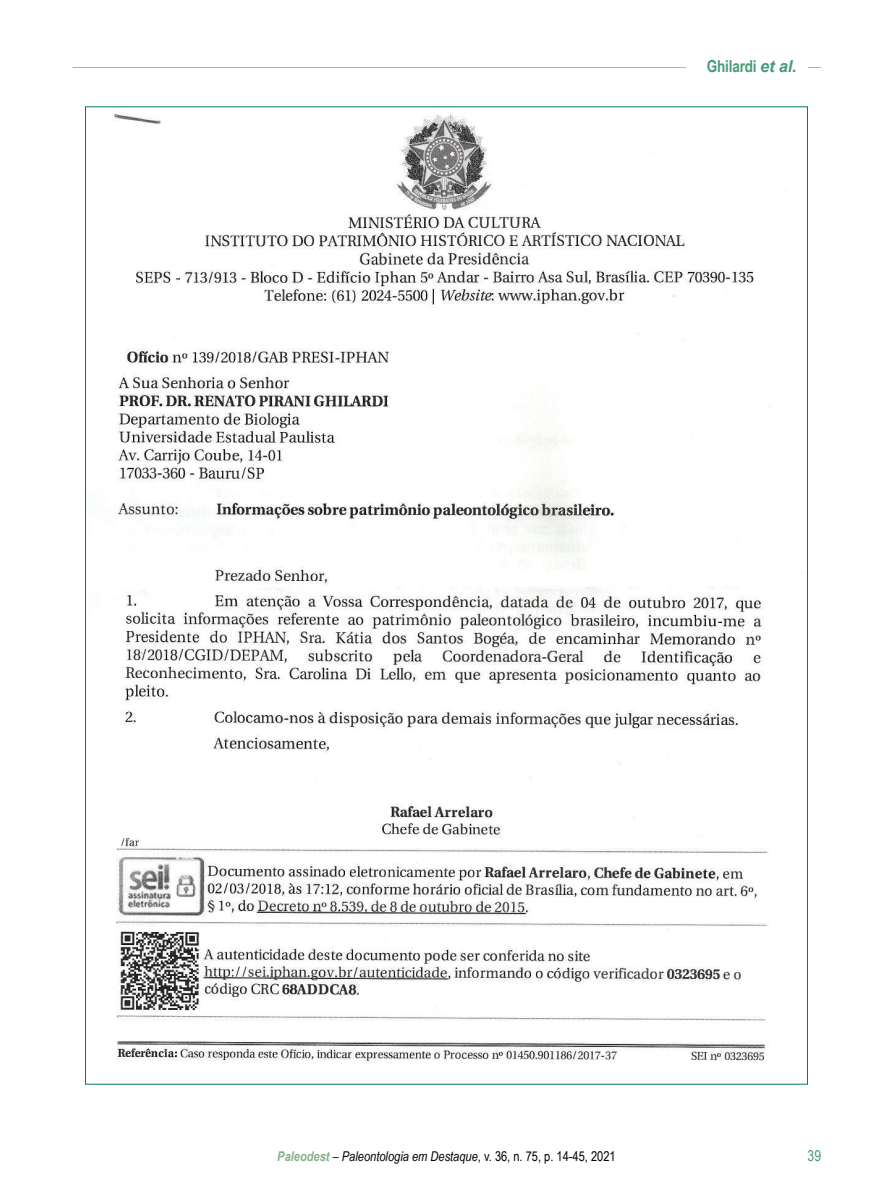
<style>
.page{position:relative;width:893px;height:1191px;background:#fff}
.page>*{position:absolute;margin:0;border:0;box-sizing:border-box;transform-origin:0 0}
.t1{font:700 16.5px "Arial Narrow";letter-spacing:-.01em;color:#4a9a79}
.t2{font:15px "Arial Narrow";color:#4a9a79}
.t3{font:italic 13.5px "Arial Narrow";color:#000}
.s1{font-family:"Arial";font-style:italic}
.s2{font-weight:700;color:#89b18b}
.s3{font-style:normal}
</style>
<div class="page">
<hr style="left:73px;top:67px;width:748px;height:1px;background:#b3b2b2">
<div style="left:797px;top:0;width:11px;height:106px;background:#fff"></div>
<div style="left:686px;top:60px;width:111px;height:17px;background:#fff"></div>
<img style="left:114px;top:113px;width:690px;height:949px">
<p class="t1" style="left:707px;top:53px;width:92px">Ghilardi <span class="s1">et al.</span></p>
<p class="t3" style="left:277px;top:1146px;width:340px"><span class="s2">Paleodest</span> – Paleontologia em Destaque<span class="s3">, v. 36, n. 75, p. 14-45, 2021</span></p>
<p class="t2" style="left:807px;top:1144px;width:15px">39</p>
</div>
